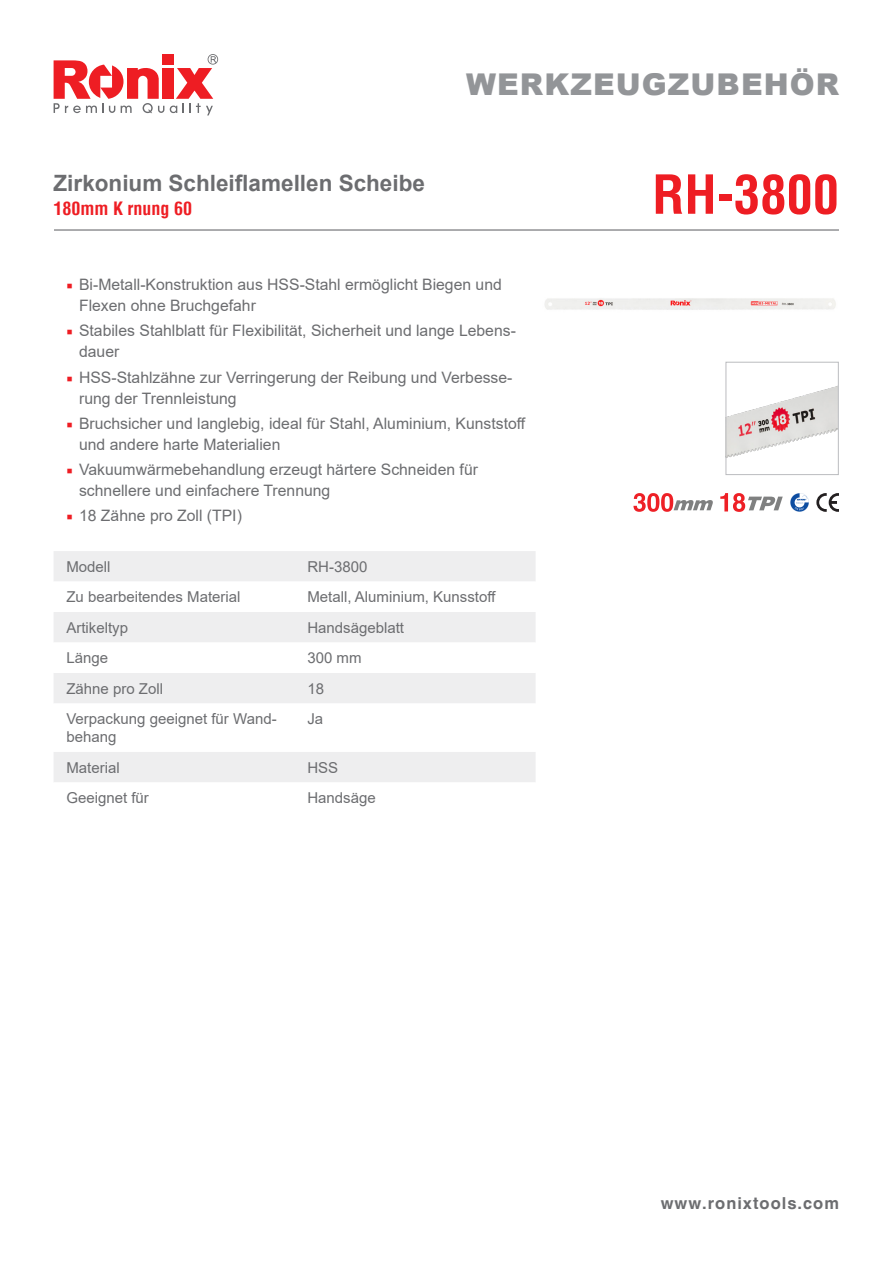
<style>
.page{position:relative;width:893px;height:1263px;background:#fff}
.page>*{position:absolute;margin:0;border:0;box-sizing:border-box;transform-origin:0 0}
.t1{font:700 condensed 52.5px "Helvetica LT";color:#ee1d23}
.t2{font:900 30px "Arial";letter-spacing:.035em;color:#939598}
.t3{font:700 22.5px "Arial";color:#6c6d70}
.t4{font:700 condensed 18px "Helvetica LT";color:#ee1d23}
.t5{font:700 16.5px "Helvetica CE";letter-spacing:.06em;color:#6c6d70}
.t6{font:15.75px/21px "Arial";color:#6c6d70}
.t7{font:15px/18px "Arial";color:#6c6d70}
.s1{font-family:"Minion Pro";color:#ee1d23}
</style>
<div class="page">
<svg style="left:170px;top:54px;width:48px;height:61px"></svg>
<div style="left:162px;top:68px;width:11px;height:31px;background:#ee1d23"></div>
<svg style="left:54px;top:60px;width:110px;height:53px"></svg>
<div style="left:162px;top:54px;width:11px;height:11px;background:#ee1d23"></div>
<div style="left:54px;top:551px;width:482px;height:30px;background:#eeeeef"></div>
<svg style="left:54px;top:612px;width:482px;height:170px;fill:#eeeeef"></svg>
<hr style="left:54px;top:229px;width:785px;height:2px;background:#6c6d70">
<img style="left:544px;top:298px;width:292px;height:12px">
<img style="left:727px;top:386px;width:110px;height:72px">
<div style="left:725px;top:362px;width:114px;height:113px;border:1px solid #bcbdc0"></div>
<svg style="left:816px;top:493px;width:23px;height:19px"></svg>
<svg style="left:790px;top:493px;width:19px;height:19px"></svg>
<svg style="left:633px;top:493px;width:80px;height:19px"></svg>
<svg style="left:720px;top:493px;width:63px;height:19px"></svg>
<p class="t3" style="left:54px;top:167px;width:373px">Zirkonium Schleiflamellen Scheibe</p>
<p class="t4" style="left:54px;top:197px;width:140px">180mm K rnung 60</p>
<p class="t2" style="left:466px;top:63px;width:374px">WERKZEUGZUBEHÖR</p>
<p class="t1" style="left:652px;top:162px;width:188px">RH-3800</p>
<p class="t6" style="left:79px;top:274px;width:424px;text-indent:-13px"><span class="s1">■</span> Bi-Metall-Konstruktion aus HSS-Stahl ermöglicht Biegen und<br>Flexen ohne Bruchgefahr</p>
<p class="t6" style="left:79px;top:320px;width:438px;text-indent:-13px"><span class="s1">■</span> Stabiles Stahlblatt für Flexibilität, Sicherheit und lange Lebens&shy;dauer</p>
<p class="t6" style="left:79px;top:366px;width:435px;text-indent:-13px"><span class="s1">■</span> HSS-Stahlzähne zur Verringerung der Reibung und Verbesse&shy;rung der Trennleistung</p>
<p class="t6" style="left:79px;top:413px;width:448px;text-indent:-13px"><span class="s1">■</span> Bruchsicher und langlebig, ideal für Stahl, Aluminium, Kunststoff und andere harte Materialien</p>
<p class="t6" style="left:79px;top:459px;width:400px;text-indent:-13px"><span class="s1">■</span> Vakuumwärmebehandlung erzeugt härtere Schneiden für schnellere und einfachere Trennung</p>
<p class="t6" style="left:66px;top:505px;width:177px"><span class="s1">■</span> 18 Zähne pro Zoll (TPI)</p>
<p class="t7" style="left:66px;top:557px;width:46px">Modell</p>
<p class="t7" style="left:307px;top:557px;width:62px">RH-3800</p>
<p class="t7" style="left:66px;top:588px;width:176px">Zu bearbeitendes Material</p>
<p class="t7" style="left:307px;top:588px;width:190px">Metall, Aluminium, Kunsstoff</p>
<p class="t7" style="left:66px;top:618px;width:63px">Artikeltyp</p>
<p class="t7" style="left:307px;top:618px;width:98px">Handsägeblatt</p>
<p class="t7" style="left:66px;top:649px;width:43px">Länge</p>
<p class="t7" style="left:307px;top:649px;width:56px">300 mm</p>
<p class="t7" style="left:66px;top:679px;width:98px">Zähne pro Zoll</p>
<p class="t7" style="left:307px;top:679px;width:18px">18</p>
<p class="t7" style="left:66px;top:710px;width:212px">Verpackung geeignet für Wand&shy;behang</p>
<p class="t7" style="left:307px;top:710px;width:17px">Ja</p>
<p class="t7" style="left:66px;top:758px;width:55px">Material</p>
<p class="t7" style="left:307px;top:758px;width:32px">HSS</p>
<p class="t7" style="left:66px;top:789px;width:84px">Geeignet für</p>
<p class="t7" style="left:307px;top:789px;width:70px">Handsäge</p>
<p class="t5" style="left:661px;top:1193px;width:180px">www.ronixtools.com</p>
</div>
